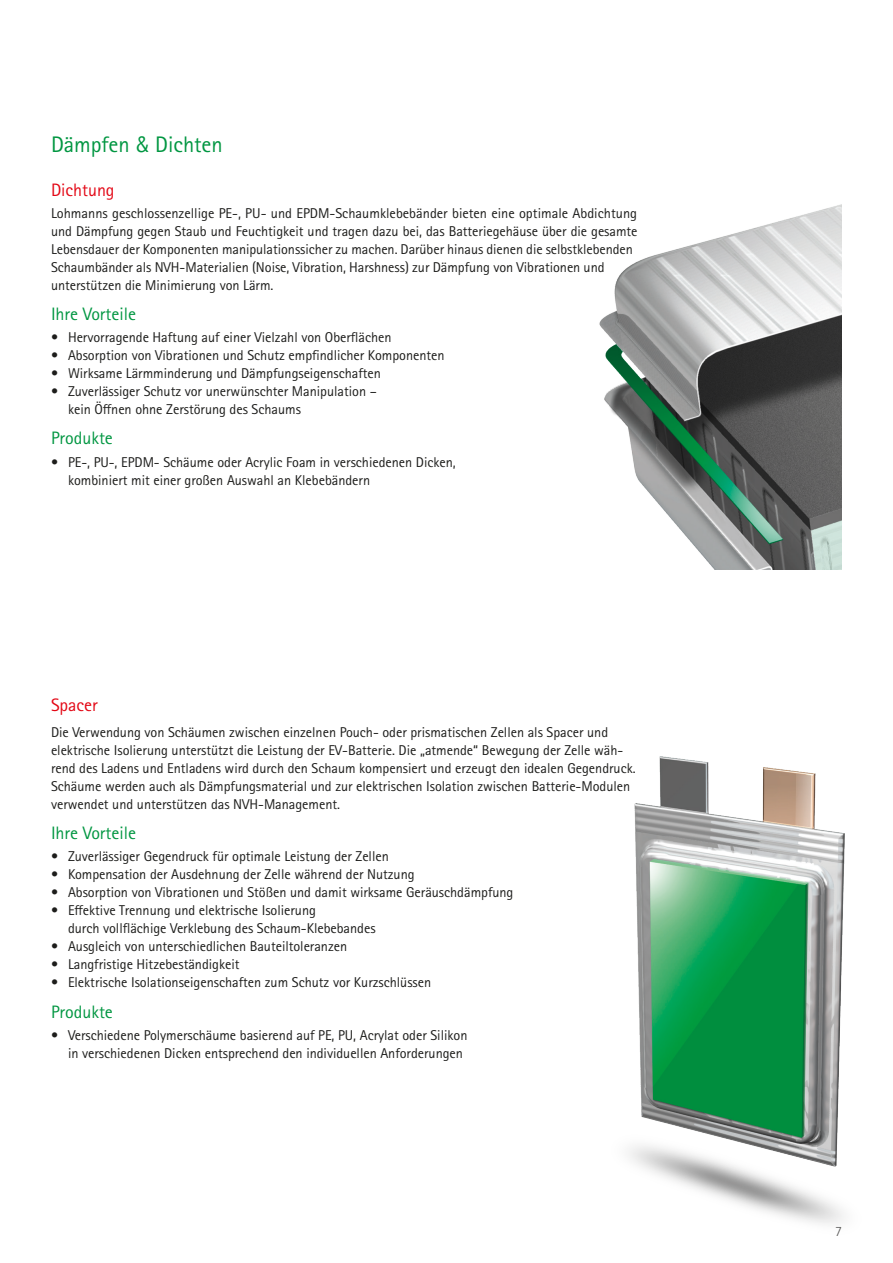
<style>
.page{position:relative;width:893px;height:1263px;background:#fff}
.page>*{position:absolute;margin:0;border:0;box-sizing:border-box;transform-origin:0 0}
.Head_Beschreibungen{font:22.5px "Rotis Sans Serif Std";letter-spacing:-.005em;color:#009641}
.Beschreibungen_grün{font:18px "Rotis Sans Serif Std";letter-spacing:-.005em;color:#009641}
.Beschreibungen_rot{font:18px "Rotis Sans Serif Std";letter-spacing:-.005em;color:#e30614}
.A_Fliesstext{font:14.25px/18px "Rotis Sans Serif Std";letter-spacing:-.005em;color:#1d1d1b}
.t1{font:300 14.25px "Rotis Sans Serif Std";color:#575756}
.s1{font-family:"Lohmann&Regular"}
</style>
<div class="page">
<img style="left:599px;top:204px;width:243px;height:366px">
<img style="left:629px;top:756px;width:216px;height:468px">
<p class="Head_Beschreibungen" style="left:51px;top:131px;width:173px">Dämpfen <span class="s1">&amp;</span> Dichten</p>
<p class="Beschreibungen_rot" style="left:51px;top:179px;width:65px">Dichtung</p>
<p class="A_Fliesstext" style="left:51px;top:204px;width:588px">Lohmanns geschlossenzellige PE-, PU- und EPDM-Schaumklebebänder bieten eine optimale Abdichtung und Dämpfung gegen Staub und Feuchtigkeit und tragen dazu bei, das Batteriegehäuse über die gesamte Lebensdauer der Komponenten manipulationssicher zu machen. Darüber hinaus dienen die selbstklebenden Schaumbänder als NVH-Materialien (Noise, Vibration, Harshness) zur Dämpfung von Vibrationen und unterstützen die Minimierung von Lärm.</p>
<p class="Beschreibungen_grün" style="left:51px;top:303px;width:86px">Ihre Vorteile</p>
<p class="A_Fliesstext" style="left:51px;top:328px;width:342px">• Hervorragende Haftung auf einer Vielzahl von Oberflächen</p>
<p class="A_Fliesstext" style="left:51px;top:346px;width:395px">• Absorption von Vibrationen und Schutz empfindlicher Komponenten</p>
<p class="A_Fliesstext" style="left:51px;top:364px;width:331px">• Wirksame Lärmminderung und Dämpfungseigenschaften</p>
<p class="A_Fliesstext" style="left:68px;top:382px;width:310px;text-indent:-17px">• Zuverlässiger Schutz vor unerwünschter Manipulation – kein Öffnen ohne Zerstörung des Schaums</p>
<p class="Beschreibungen_grün" style="left:51px;top:428px;width:63px">Produkte</p>
<p class="A_Fliesstext" style="left:68px;top:453px;width:389px;text-indent:-17px">• PE-, PU-, EPDM- Schäume oder Acrylic Foam in verschiedenen Dicken, kombiniert mit einer großen Auswahl an Klebebändern</p>
<p class="Beschreibungen_rot" style="left:51px;top:694px;width:48px">Spacer</p>
<p class="A_Fliesstext" style="left:51px;top:723px;width:586px">Die Verwendung von Schäumen zwischen einzelnen Pouch- oder prismatischen Zellen als Spacer und elektrische Isolierung unterstützt die Leistung der EV-Batterie. Die „atmende“ Bewegung der Zelle wäh&shy;rend des Ladens und Entladens wird durch den Schaum kompensiert und erzeugt den idealen Gegendruck.<br>Schäume werden auch als Dämpfungsmaterial und zur elektrischen Isolation zwischen Batterie-Modulen verwendet und unterstützen das NVH-Management.</p>
<p class="Beschreibungen_grün" style="left:51px;top:822px;width:86px">Ihre Vorteile</p>
<p class="A_Fliesstext" style="left:51px;top:848px;width:339px">• Zuverlässiger Gegendruck für optimale Leistung der Zellen</p>
<p class="A_Fliesstext" style="left:51px;top:866px;width:365px">• Kompensation der Ausdehnung der Zelle während der Nutzung</p>
<p class="A_Fliesstext" style="left:51px;top:884px;width:464px">• Absorption von Vibrationen und Stößen und damit wirksame Geräuschdämpfung</p>
<p class="A_Fliesstext" style="left:68px;top:902px;width:309px;text-indent:-17px">• Effektive Trennung und elektrische Isolierung<br>durch vollflächige Verklebung des Schaum-Klebebandes</p>
<p class="A_Fliesstext" style="left:51px;top:938px;width:298px">• Ausgleich von unterschiedlichen Bauteiltoleranzen</p>
<p class="A_Fliesstext" style="left:51px;top:956px;width:190px">• Langfristige Hitzebeständigkeit</p>
<p class="A_Fliesstext" style="left:51px;top:974px;width:382px">• Elektrische Isolationseigenschaften zum Schutz vor Kurzschlüssen</p>
<p class="Beschreibungen_grün" style="left:51px;top:1001px;width:63px">Produkte</p>
<p class="A_Fliesstext" style="left:68px;top:1026px;width:401px;text-indent:-17px">• Verschiedene Polymerschäume basierend auf PE, PU, Acrylat oder Silikon in verschiedenen Dicken entsprechend den individuellen Anforderungen</p>
<p class="t1" style="left:835px;top:1223px;width:8px">7</p>
</div>
